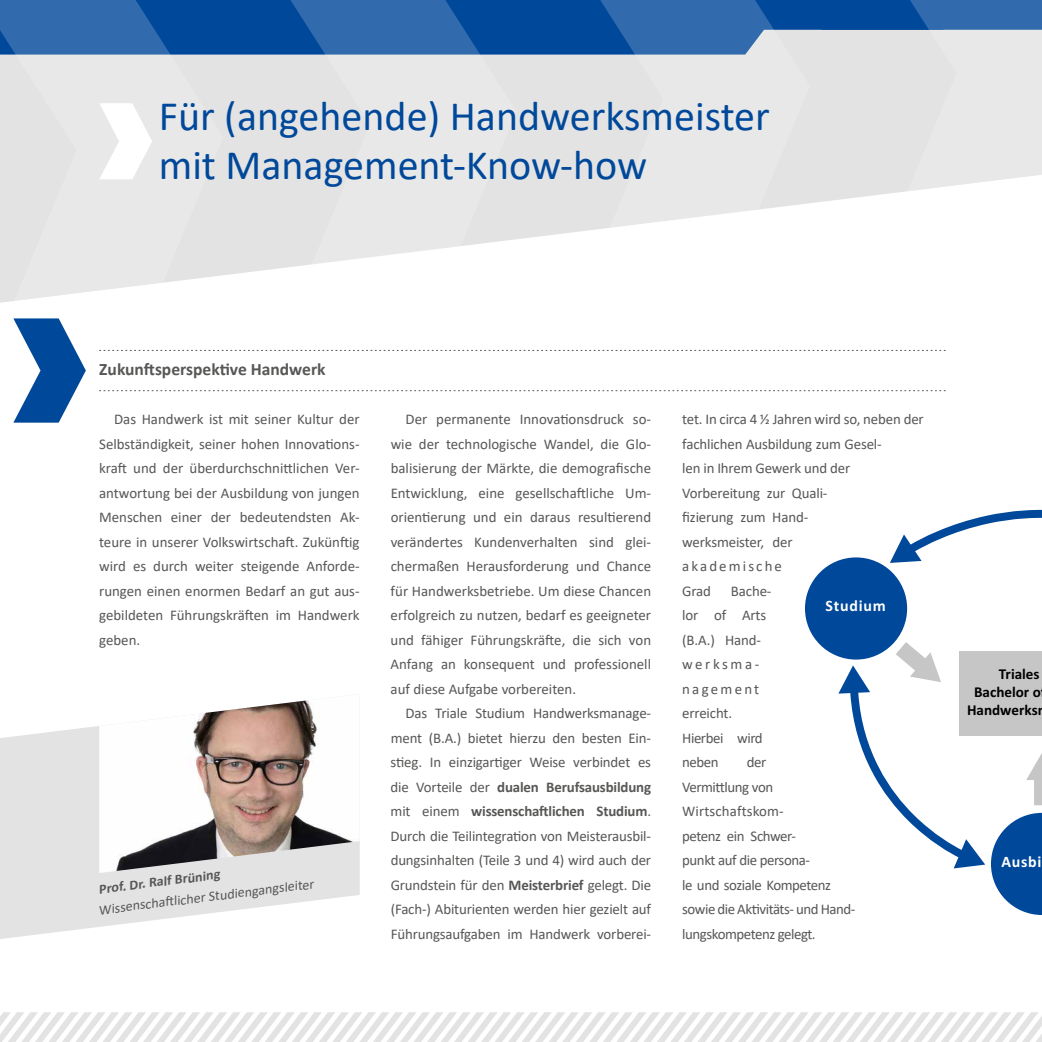
<style>
.page{position:relative;width:1042px;height:1042px;background:#fff}
.page>*{position:absolute;margin:0;border:0;box-sizing:border-box;transform-origin:0 0}
.t1{font:42px/49px "Calibri";color:#00489a}
.t2{font:700 17.5px "Calibri";color:#575756}
.t3{font:700 15.92px "Calibri";letter-spacing:.05em;color:#fff}
.t4{font:700 15.05px/18.2px "Calibri";color:#000;text-align:right}
.t5{font:14.88px/24.5px "Calibri";letter-spacing:-.01em;color:#575756;text-align:justify}
.t6{font:14.88px/24.5px "Calibri";letter-spacing:-.03em;color:#575756}
.t7{font:13.83px "Calibri";color:#575756}
.t8{font:700 13.83px "Calibri";color:#575756}
.s1{font-weight:700}
</style>
<div class="page">
<svg style="left:223px;top:55px;width:631px;height:220px;fill:#e3e3e3"></svg>
<svg style="left:0;top:1012px;width:1042px;height:30px"></svg>
<svg style="left:223px;top:0;width:631px;height:55px;fill:#00489a"></svg>
<svg style="left:0;top:0;width:223px;height:303px;fill:#e8e8e8"></svg>
<svg style="left:267px;top:0;width:249px;height:275px;fill:#e6e6e6"></svg>
<svg style="left:560px;top:0;width:250px;height:275px;fill:#e8e8e8"></svg>
<svg style="left:854px;top:0;width:188px;height:198px;fill:#e3e3e3"></svg>
<svg style="left:99px;top:103px;width:53px;height:76px"></svg>
<svg style="left:13px;top:318px;width:73px;height:105px"></svg>
<svg style="left:99px;top:350px;width:846px;height:1px"></svg>
<svg style="left:99px;top:390px;width:846px;height:1px"></svg>
<div style="left:805px;top:557px;width:102px;height:102px;background:#00489a;border-radius:50%"></div>
<svg style="left:991px;top:813px;width:51px;height:102px"></svg>
<svg style="left:890px;top:510px;width:152px;height:53px"></svg>
<svg style="left:838px;top:642px;width:147px;height:226px"></svg>
<svg style="left:1026px;top:753px;width:16px;height:52px"></svg>
<div style="left:959px;top:651px;width:83px;height:84px;background:#c6c6c6"></div>
<svg style="left:0;top:726px;width:360px;height:213px;fill:#e3e3e3"></svg>
<img style="left:99px;top:700px;width:261px;height:173px">
<h1 class="t1" style="left:159px;top:91px;width:612px">Für (angehende) Handwerksmeister mit Management-Know-how</h1>
<p class="t2" style="left:99px;top:357px;width:228px">Zukunftsperspektive Handwerk</p>
<p class="t5" style="left:99px;top:407px;width:262px;text-indent:15px">Das Handwerk ist mit seiner Kultur der Selbständigkeit, seiner hohen Innovations&shy;kraft und der überdurchschnittlichen Ver&shy;antwortung bei der Ausbildung von jungen Menschen einer der bedeutendsten Ak&shy;teure in unserer Volkswirtschaft. Zukünftig wird es durch weiter steigende Anforde&shy;rungen einen enormen Bedarf an gut aus&shy;gebildeten Führungskräften im Handwerk geben.</p>
<p class="t5" style="left:391px;top:407px;width:262px;text-indent:15px">Der permanente Innovationsdruck so&shy;wie der technologische Wandel, die Glo&shy;balisierung der Märkte, die demografische Entwicklung, eine gesellschaftliche Um&shy;orientierung und ein daraus resultierend verändertes Kundenverhalten sind glei&shy;chermaßen Herausforderung und Chance für Handwerksbetriebe. Um diese Chancen erfolgreich zu nutzen, bedarf es geeigneter und fähiger Führungskräfte, die sich von Anfang an konsequent und professionell auf diese Aufgabe vorbereiten.</p>
<p class="t5" style="left:391px;top:701px;width:262px;text-indent:15px">Das Triale Studium Handwerksmanage&shy;ment (B.A.) bietet hierzu den besten Ein&shy;stieg. In einzigartiger Weise verbindet es die Vorteile der <span class="s1">dualen Berufsausbildung </span>mit einem <span class="s1">wissenschaftlichen Studium</span>.<br>Durch die Teilintegration von Meisterausbil&shy;dungsinhalten (Teile 3 und 4) wird auch der Grundstein für den <span class="s1">Meisterbrief</span> gelegt. Die (Fach-) Abiturienten werden hier gezielt auf Führungsaufgaben im Handwerk vorberei-</p>
<p class="t8" style="left:97px;top:879px;width:124px;rotate:-7deg">Prof. Dr. Ralf Brüning</p>
<p class="t7" style="left:97px;top:900px;width:218px;rotate:-7deg">Wissenschaft licher Studiengangsleiter</p>
<p class="t5" style="left:682px;top:407px;width:243px;text-align:left">tet. In circa 4 ½ Jahren wird so, neben der fachlichen Ausbildung zum Gesel-<br>len in Ihrem Gewerk und der<br>Vorbereitung zur Quali-<br>fizierung zum Hand-<br>werksmeister, der<br>akademische<br>Grad</p>
<p class="t5" style="left:682px;top:578px;width:91px;text-align:left;text-indent:49px">Bache&shy;lor of Arts (B.A.) Hand&shy;werksma&shy;nagement erreicht.<br>Hierbei wird neben</p>
<p class="t3" style="left:825px;top:594px;width:62px">Studium</p>
<p class="t6" style="left:682px;top:750px;width:175px;text-indent:64px">der<br>Vermittlung von<br>Wirtschaftskom-<br>petenz ein Schwer-<br>punkt auf die persona-<br>le und soziale Kompetenz sowie die Aktivitäts- und Hand&shy;lungskompetenz gelegt.</p>
<p class="t4" style="left:967px;top:664px;width:75px">Triales<br>Bachelor o<br>Handwerks</p>
<p class="t3" style="left:1001px;top:851px;width:42px">Ausbi</p>
</div>
